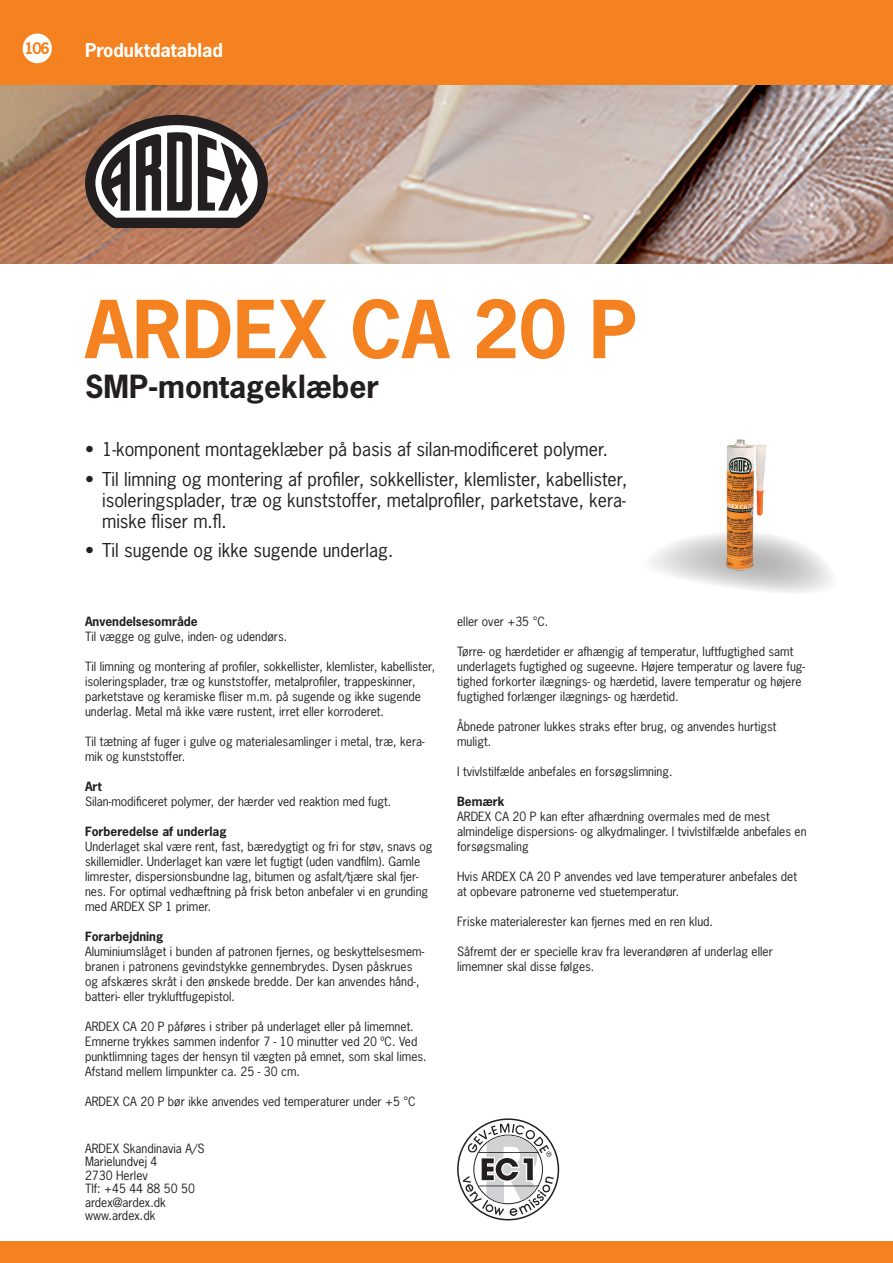
<style>
.page{position:relative;width:893px;height:1263px;background:#fff}
.page>*{position:absolute;margin:0;border:0;box-sizing:border-box;transform-origin:0 0}
.t1{font:700 75px "News Gothic Std";color:#f58220}
.t2{font:700 30px "News Gothic Std";color:#231f20}
.t3{font:18px/21px "News Gothic Std";color:#231f20;text-align:justify}
.t4{font:700 18px "News Gothic Std";color:#fff}
.t5{font:700 15px "News Gothic Std";color:#f58220}
.t6{font:12px/15px "News Gothic Std";color:#231f20}
.t7{font:700 12px "News Gothic Std";color:#231f20}
</style>
<div class="page">
<img style="left:0;top:85px;width:893px;height:179px">
<div style="left:0;top:1242px;width:893px;height:21px;background:#f58220"></div>
<div style="left:0;top:0;width:893px;height:85px;background:#f58220"></div>
<svg style="left:85px;top:115px;width:183px;height:113px"></svg>
<svg style="left:652px;top:534px;width:180px;height:59px"></svg>
<div style="left:23px;top:34px;width:29px;height:29px;background:#fff;border-radius:50%"></div>
<svg style="left:457px;top:1118px;width:102px;height:102px"></svg>
<img style="left:720px;top:439px;width:49px;height:136px">
<p class="t5" style="left:24px;top:39px;width:27px">106</p>
<h3 class="t4" style="left:85px;top:38px;width:139px">Produktdatablad</h3>
<h1 class="t1" style="left:85px;top:280px;width:553px">ARDEX CA 20 P</h1>
<h2 class="t2" style="left:85px;top:366px;width:295px">SMP-montageklæber</h2>
<h3 class="t3" style="left:85px;top:439px;width:524px">• 1-komponent montageklæber på basis af silan-modificeret polymer.</h3>
<h3 class="t3" style="left:102px;top:468px;width:527px;text-indent:-17px">• Til limning og montering af profiler, sokkellister, klemlister, kabellister, isoleringsplader, træ og kunststoffer, metalprofiler, parketstave, kera&shy;miske fliser m.fl.</h3>
<h3 class="t3" style="left:85px;top:540px;width:310px">• Til sugende og ikke sugende underlag.</h3>
<p class="t7" style="left:85px;top:613px;width:114px">Anvendelsesområde</p>
<p class="t6" style="left:85px;top:629px;width:204px">Til vægge og gulve, inden- og udendørs.</p>
<p class="t6" style="left:85px;top:659px;width:352px">Til limning og montering af profiler, sokkellister, klemlister, kabellister, isoleringsplader, træ og kunststoffer, metalprofiler, trappeskinner, parketstave og keramiske fliser m.m. på sugende og ikke sugende underlag. Metal må ikke være rustent, irret eller korroderet.</p>
<p class="t6" style="left:85px;top:734px;width:341px">Til tætning af fuger i gulve og materialesamlinger i metal, træ, kera&shy;mik og kunststoffer.</p>
<p class="t7" style="left:85px;top:778px;width:18px">Art</p>
<p class="t6" style="left:85px;top:794px;width:308px">Silan-modificeret polymer, der hærder ved reaktion med fugt.</p>
<p class="t7" style="left:85px;top:823px;width:143px">Forberedelse af underlag</p>
<p class="t6" style="left:85px;top:839px;width:349px">Underlaget skal være rent, fast, bæredygtigt og fri for støv, snavs og skillemidler. Underlaget kan være let fugtigt (uden vandfilm). Gamle limrester, dispersionsbundne lag, bitumen og asfalt/tjære skal fjer&shy;nes. For optimal vedhæftning på frisk beton anbefaler vi en grunding med ARDEX SP 1 primer.</p>
<p class="t7" style="left:85px;top:928px;width:80px">Forarbejdning</p>
<p class="t6" style="left:85px;top:944px;width:341px">Aluminiumslåget i bunden af patronen fjernes, og beskyttelsesmem&shy;branen i patronens gevindstykke gennembrydes. Dysen påskrues og afskæres skråt i den ønskede bredde. Der kan anvendes hånd-, batteri- eller trykluftfugepistol.</p>
<p class="t6" style="left:85px;top:1019px;width:343px">ARDEX CA 20 P påføres i striber på underlaget eller på limemnet.<br>Emnerne trykkes sammen indenfor 7 - 10 minutter ved 20 ºC. Ved punktlimning tages der hensyn til vægten på emnet, som skal limes.<br>Afstand mellem limpunkter ca. 25 - 30 cm.</p>
<p class="t6" style="left:85px;top:1094px;width:332px">ARDEX CA 20 P bør ikke anvendes ved temperaturer under +5 °C</p>
<p class="t6" style="left:85px;top:1141px;width:121px;line-height:13.5px">ARDEX Skandinavia A/S<br>Marielundvej 4<br>2730 Herlev<br>Tlf: +45 44 88 50 50 ardex@ardex.dk www.ardex.dk</p>
<p class="t6" style="left:457px;top:614px;width:93px">eller over +35 °C.</p>
<p class="t6" style="left:457px;top:644px;width:349px">Tørre- og hærdetider er afhængig af temperatur, luftfugtighed samt underlagets fugtighed og sugeevne. Højere temperatur og lavere fug&shy;tighed forkorter ilægnings- og hærdetid, lavere temperatur og højere fugtighed forlænger ilægnings- og hærdetid.</p>
<p class="t6" style="left:457px;top:719px;width:321px">Åbnede patroner lukkes straks efter brug, og anvendes hurtigst muligt.</p>
<p class="t6" style="left:457px;top:764px;width:217px">I tvivlstilfælde anbefales en forsøgslimning.</p>
<p class="t7" style="left:457px;top:793px;width:49px">Bemærk</p>
<p class="t6" style="left:457px;top:809px;width:351px">ARDEX CA 20 P kan efter afhærdning overmales med de mest almindelige dispersions- og alkydmalinger. I tvivlstilfælde anbefales en forsøgsmaling</p>
<p class="t6" style="left:457px;top:869px;width:341px">Hvis ARDEX CA 20 P anvendes ved lave temperaturer anbefales det at opbevare patronerne ved stuetemperatur.</p>
<p class="t6" style="left:457px;top:914px;width:257px">Friske materialerester kan fjernes med en ren klud.</p>
<p class="t6" style="left:457px;top:944px;width:317px">Såfremt der er specielle krav fra leverandøren af underlag eller limemner skal disse følges.</p>
</div>
